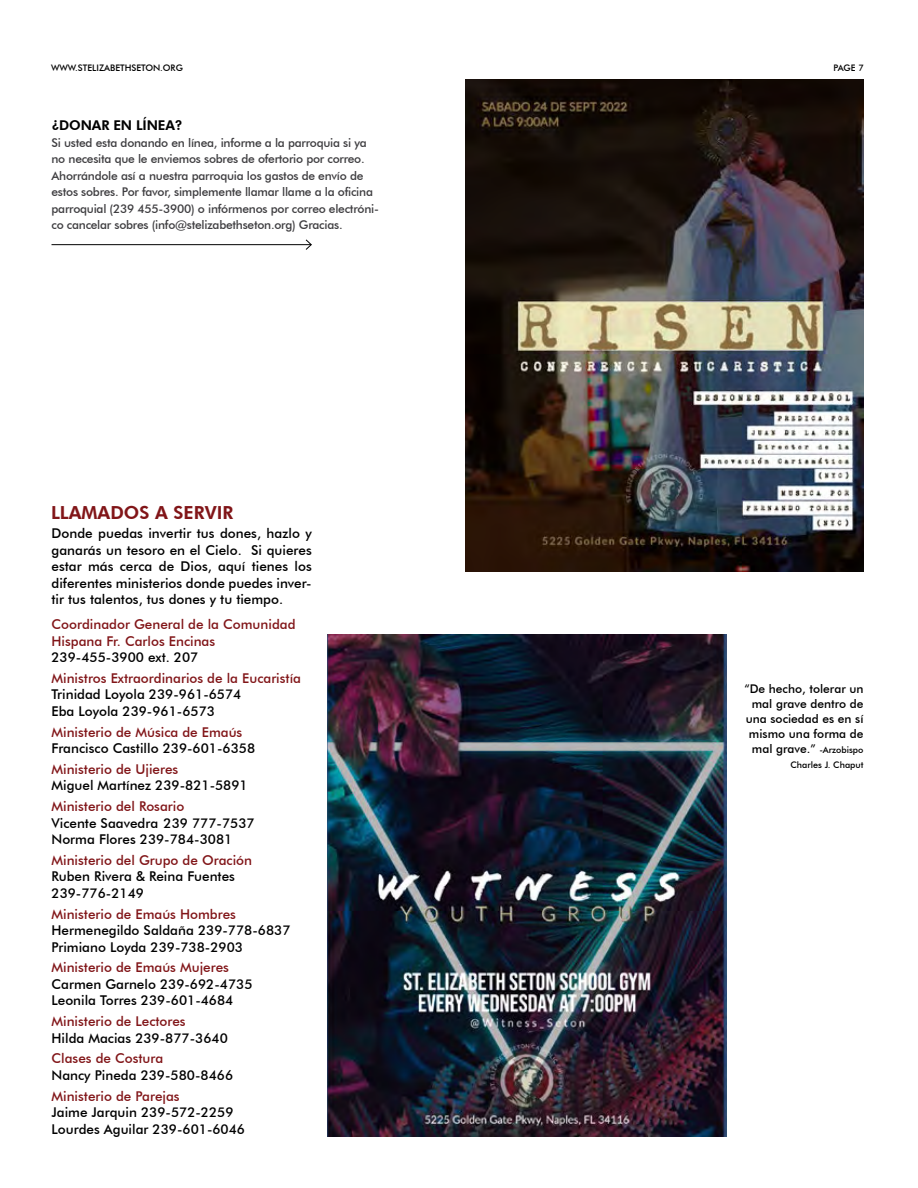
<style>
.page{position:relative;width:918px;height:1188px;background:#fff}
.page>*{position:absolute;margin:0;border:0;box-sizing:border-box;transform-origin:0 0}
.t1{font:800 18px "Futura BT";color:#811518}
.t2{font:500 13.5px/16.5px "Futura BT";color:#000}
.t3{font:500 13.5px/16.5px "Futura BT";color:#811518}
.t4{font:800 13.5px "Futura BT";letter-spacing:-.01em;color:#000}
.t5{font:500 12px/16.5px "Futura BT";letter-spacing:-.02em;color:#3e3d40}
.t6{font:500 12px/15px "Futura BT";color:#000;text-align:right}
.t7{font:500 9px "Futura BT";color:#000}
.s1{font-size:9px}
</style>
<div class="page">
<hr style="left:52px;top:244px;width:259px;height:1px;background:#000">
<svg style="left:305px;top:239px;width:7px;height:11px"></svg>
<img style="left:466px;top:80px;width:398px;height:492px">
<img style="left:327px;top:635px;width:399px;height:502px">
<p class="t7" style="left:51px;top:62px;width:133px">WWW.STELIZABETHSETON.ORG</p>
<p class="t7" style="left:834px;top:62px;width:32px">PAGE 7</p>
<p class="t4" style="left:52px;top:117px;width:133px">¿DONAR EN LÍNEA?</p>
<p class="t5" style="left:52px;top:134px;width:329px">Si usted esta donando en línea, informe a la parroquia si ya no necesita que le enviemos sobres de ofertorio por correo.<br>Ahorrándole así a nuestra parroquia los gastos de envío de estos sobres. Por favor, simplemente llamar llame a la oficina parroquial (239 455-3900) o infórmenos por correo electróni&shy;co cancelar sobres (info@stelizabethseton.org) Gracias.</p>
<h1 class="t1" style="left:51px;top:502px;width:184px">LLAMADOS A SERVIR</h1>
<p class="t2" style="left:52px;top:525px;width:262px;text-align:justify">Donde puedas invertir tus dones, hazlo y ganarás un tesoro en el Cielo. Si quieres estar más cerca de Dios, aquí tienes los diferentes ministerios donde puedes inver&shy;tir tus talentos, tus dones y tu tiempo.</p>
<p class="t3" style="left:52px;top:616px;width:246px">Coordinador General de la Comunidad<br>Hispana Fr. Carlos Encinas</p>
<p class="t2" style="left:52px;top:649px;width:148px">239-455-3900 ext. 207</p>
<p class="t3" style="left:52px;top:670px;width:251px">Ministros Extraordinarios de la Eucaristía</p>
<p class="t2" style="left:52px;top:686px;width:191px">Trinidad Loyola 239-961-6574<br>Eba Loyola 239-961-6573</p>
<p class="t3" style="left:52px;top:724px;width:192px">Ministerio de Música de Emaús</p>
<p class="t2" style="left:52px;top:740px;width:205px">Francisco Castillo 239-601-6358</p>
<p class="t3" style="left:52px;top:761px;width:128px">Ministerio de Ujieres</p>
<p class="t2" style="left:52px;top:777px;width:198px">Miguel Martínez 239-821-5891</p>
<p class="t3" style="left:52px;top:798px;width:134px">Ministerio del Rosario</p>
<p class="t2" style="left:52px;top:815px;width:205px">Vicente Saavedra 239 777-7537<br>Norma Flores 239-784-3081</p>
<p class="t3" style="left:52px;top:852px;width:202px">Ministerio del Grupo de Oración</p>
<p class="t2" style="left:52px;top:868px;width:185px">Ruben Rivera &amp; Reina Fuentes<br>239-776-2149</p>
<p class="t3" style="left:52px;top:906px;width:186px">Ministerio de Emaús Hombres</p>
<p class="t2" style="left:52px;top:922px;width:241px">Hermenegildo Saldaña 239-778-6837<br>Primiano Loyda 239-738-2903</p>
<p class="t3" style="left:52px;top:959px;width:179px">Ministerio de Emaús Mujeres</p>
<p class="t2" style="left:52px;top:976px;width:202px">Carmen Garnelo 239-692-4735<br>Leonila Torres 239-601-4684</p>
<p class="t3" style="left:52px;top:1013px;width:136px">Ministerio de Lectores</p>
<p class="t2" style="left:52px;top:1029px;width:178px">Hilda Macias 239-877-3640</p>
<p class="t3" style="left:52px;top:1050px;width:113px">Clases de Costura</p>
<p class="t2" style="left:52px;top:1067px;width:183px">Nancy Pineda 239-580-8466</p>
<p class="t3" style="left:52px;top:1087px;width:130px">Ministerio de Parejas</p>
<p class="t2" style="left:52px;top:1104px;width:195px">Jaime Jarquin 239-572-2259<br>Lourdes Aguilar 239-601-6046</p>
<p class="t6" style="left:744px;top:681px;width:121px">“De hecho, tolerar un mal grave dentro de una sociedad es en sí mismo una forma de mal grave.” <span class="s1">-Arzobispo</span></p>
<p class="t7" style="left:791px;top:759px;width:74px">Charles J. Chaput</p>
</div>
